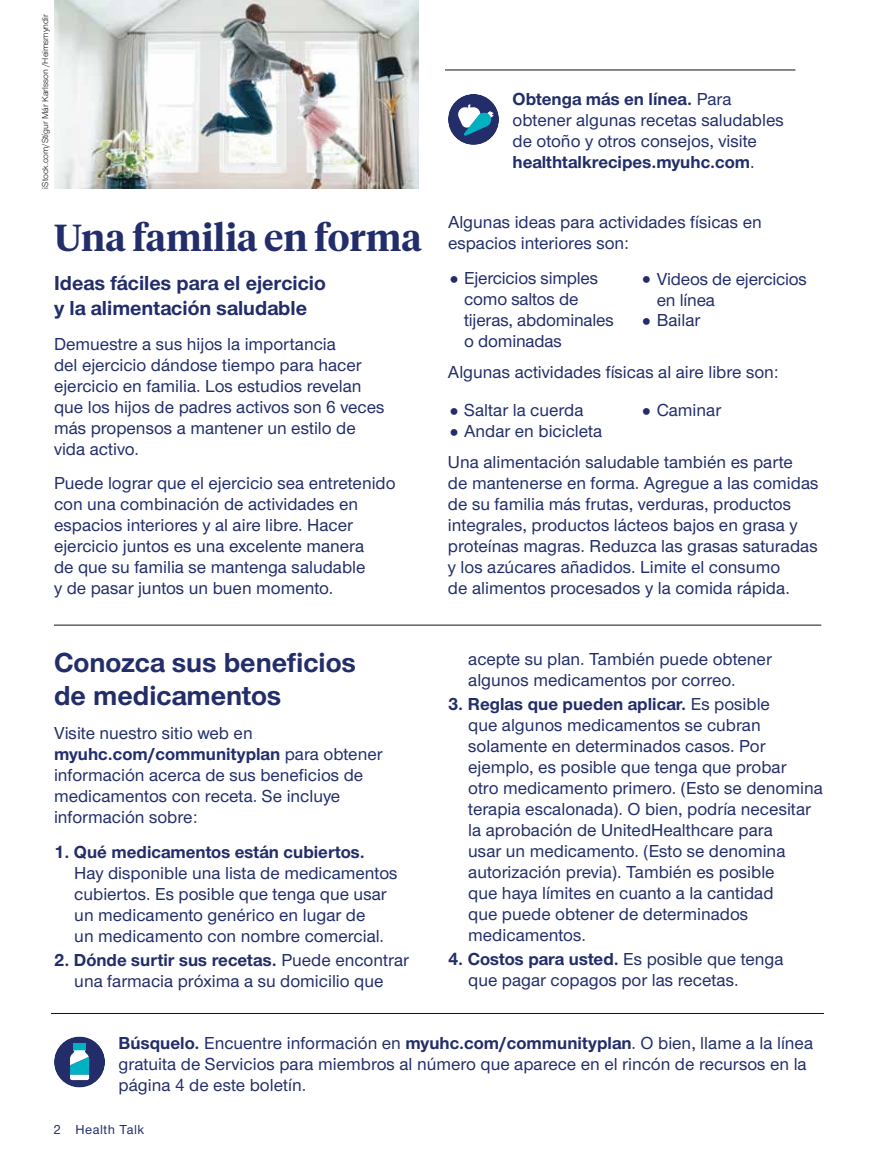
<style>
.page{position:relative;width:878px;height:1161px;background:#fff}
.page>*{position:absolute;margin:0;border:0;box-sizing:border-box;transform-origin:0 0}
.t1{font:600 37.5px "UHC Serif Headline";color:#222d6a}
.t2{font:700 28.5px/33px "UHC Sans";color:#222d6a}
.t3{font:700 21px/25.2px "UHC Sans";color:#222d6a}
.t4{font:500 18px/21px "UHC Sans";color:#222d6a}
.t5{font:700 18px "UHC Sans";color:#222d6a}
.t6{font:500 13.5px "UHC Sans";letter-spacing:.04em;color:#222d6a}
.t7{font:9px "UHC Sans";color:#121212}
.s1{font-weight:700}
</style>
<div class="page">
<hr style="left:51px;top:1013px;width:772px;height:1px;background:#121212">
<div style="left:54px;top:1037px;width:51px;height:51px;background:#222d6a;border-radius:50%"></div>
<div style="left:73px;top:1043px;width:13px;height:7px;background:#00b0c3"></div>
<svg style="left:70px;top:1050px;width:19px;height:30px"></svg>
<hr style="left:54px;top:625px;width:767px;height:1px;background:#121212">
<hr style="left:445px;top:70px;width:350px;height:1px;background:#121212">
<div style="left:448px;top:94px;width:51px;height:51px;background:#222d6a;border-radius:50%"></div>
<svg style="left:458px;top:104px;width:35px;height:32px"></svg>
<img style="left:55px;top:0;width:363px;height:189px">
<p class="t7" style="left:39px;top:189px;width:176px;rotate:-90deg">iStock.com/Stígur Már Karlsson /Heimsmyndir</p>
<h1 class="t1" style="left:54px;top:212px;width:369px">Una familia en forma</h1>
<p class="t3" style="left:54px;top:270px;width:273px">Ideas fáciles para el ejercicio y la alimentación saludable</p>
<p class="t4" style="left:54px;top:332px;width:332px">Demuestre a sus hijos la importancia<br>del ejercicio dándose tiempo para hacer ejercicio en familia. Los estudios revelan que los hijos de padres activos son 6 veces más propensos a mantener un estilo de vida activo.</p>
<p class="t4" style="left:54px;top:472px;width:343px">Puede lograr que el ejercicio sea entretenido con una combinación de actividades en espacios interiores y al aire libre. Hacer ejercicio juntos es una excelente manera<br>de que su familia se mantenga saludable<br>y de pasar juntos un buen momento.</p>
<h2 class="t2" style="left:54px;top:645px;width:303px">Conozca sus beneficios de medicamentos</h2>
<p class="t4" style="left:54px;top:722px;width:330px">Visite nuestro sitio web en <span class="s1">myuhc.com/communityplan</span> para obtener información acerca de sus beneficios de medicamentos con receta. Se incluye información sobre:</p>
<p class="t5" style="left:54px;top:839px;width:312px">1. Qué medicamentos están cubiertos.</p>
<p class="t4" style="left:74px;top:861px;width:325px">Hay disponible una lista de medicamentos cubiertos. Es posible que tenga que usar un medicamento genérico en lugar de<br>un medicamento con nombre comercial.</p>
<p class="t4" style="left:54px;top:949px;width:356px;text-align:center"><span class="s1">2. Dónde surtir sus recetas.</span> Puede encontrar una farmacia próxima a su domicilio que</p>
<p class="t4" style="left:512px;top:88px;width:273px"><span class="s1">Obtenga más en línea.</span> Para obtener algunas recetas saludables de otoño y otros consejos, visite <span class="s1">healthtalkrecipes.myuhc.com</span>.</p>
<p class="t4" style="left:448px;top:211px;width:315px">Algunas ideas para actividades físicas en espacios interiores son:</p>
<p class="t4" style="left:464px;top:266px;width:151px">Ejercicios simples como saltos de tijeras, abdominales o dominadas</p>
<p class="t4" style="left:656px;top:268px;width:152px;line-height:20.2px">Videos de ejercicios en línea<br>Bailar</p>
<p class="t4" style="left:464px;top:353px;width:316px;line-height:37.5px;text-indent:-16px">Algunas actividades físicas al aire libre son:<br>Saltar la cuerda</p>
<p class="t4" style="left:464px;top:419px;width:140px">Andar en bicicleta</p>
<p class="t4" style="left:656px;top:398px;width:66px">Caminar</p>
<p class="t4" style="left:448px;top:451px;width:372px">Una alimentación saludable también es parte<br>de mantenerse en forma. Agregue a las comidas de su familia más frutas, verduras, productos integrales, productos lácteos bajos en grasa y proteínas magras. Reduzca las grasas saturadas y los azúcares añadidos. Limite el consumo<br>de alimentos procesados y la comida rápida.</p>
<p class="t4" style="left:468px;top:647px;width:305px">acepte su plan. También puede obtener algunos medicamentos por correo.</p>
<p class="t4" style="left:468px;top:693px;width:356px;text-indent:-20px"><span class="s1">3. Reglas que pueden aplicar.</span> Es posible<br>que algunos medicamentos se cubran solamente en determinados casos. Por ejemplo, es posible que tenga que probar<br>otro medicamento primero. (Esto se denomina terapia escalonada). O bien, podría necesitar la aprobación de UnitedHealthcare para<br>usar un medicamento. (Esto se denomina autorización previa). También es posible<br>que haya límites en cuanto a la cantidad<br>que puede obtener de determinados medicamentos.</p>
<p class="t4" style="left:468px;top:948px;width:317px;text-indent:-20px"><span class="s1">4. Costos para usted.</span> Es posible que tenga que pagar copagos por las recetas.</p>
<p class="t4" style="left:119px;top:1031px;width:696px"><span class="s1">Búsquelo.</span> Encuentre información en <span class="s1">myuhc.com/communityplan</span>. O bien, llame a la línea gratuita de Servicios para miembros al número que aparece en el rincón de recursos en la página 4 de este boletín.</p>
<p class="t6" style="left:54px;top:1120px;width:92px">2 Health Talk</p>
</div>
